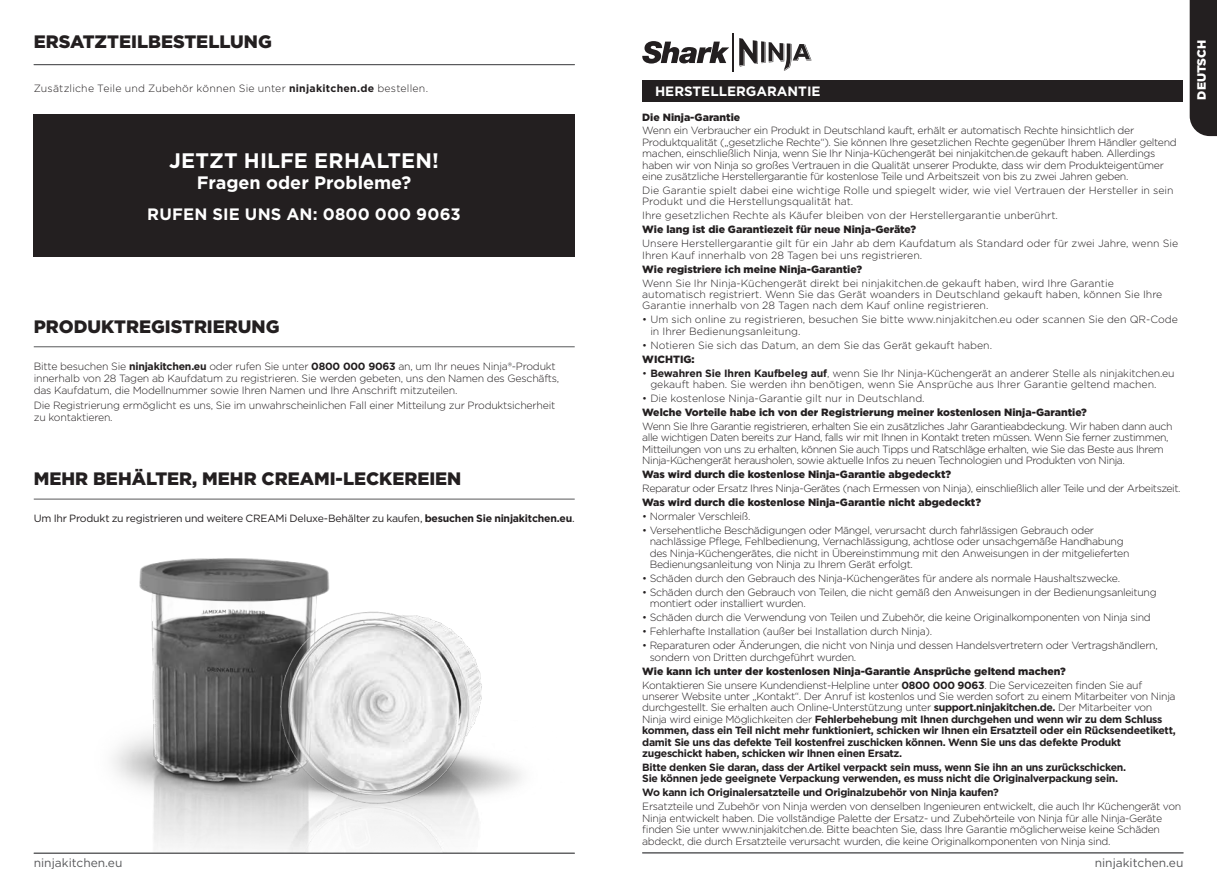
<style>
.page{position:relative;width:1217px;height:893px;background:#fff}
.page>*{position:absolute;margin:0;border:0;box-sizing:border-box;transform-origin:0 0}
.t1{font:700 21px "Gotham";letter-spacing:.005em;color:#fff}
.t2{font:900 18px "Gotham";color:#231f20}
.t3{font:700 18px "Gotham";color:#fff}
.t4{font:700 16.5px "Gotham";letter-spacing:.01em;color:#fff}
.t5{font:700 13.5px "Gotham";color:#fff}
.t6{font:12px "Gotham";color:#58595b}
.t7{font:900 12px "Gotham";color:#fff}
.t8{font:300 10.5px/11.4px "Gotham";letter-spacing:-.03em;color:#231f20}
.t9{font:300 10.5px/11.4px "Gotham";color:#231f20}
.t10{font:700 10.5px/11.4px "Gotham";letter-spacing:-.03em;color:#231f20}
.t11{font:900 10.5px "Gotham";color:#231f20}
.t12{font:10.5px "Gotham";letter-spacing:-.025em;color:#231f20}
.t13{font:300 10.5px "Gotham";letter-spacing:.02em;color:#231f20}
.s1{font-weight:700}
.s2{font-weight:900}
.s3{font-weight:300}
</style>
<div class="page">
<hr style="left:642px;top:852px;width:541px;height:1px;background:#58595b">
<hr style="left:34px;top:853px;width:540px;height:1px;background:#58595b">
<hr style="left:732px;top:34px;width:1px;height:38px;background:#231f20">
<svg style="left:739px;top:38px;width:72px;height:33px"></svg>
<svg style="left:642px;top:41px;width:87px;height:23px"></svg>
<div style="left:642px;top:80px;width:540px;height:21px;background:#231f20"></div>
<hr style="left:34px;top:64px;width:540px;height:1px;background:#58595b">
<div style="left:33px;top:115px;width:541px;height:142px;background:#231f20"></div>
<hr style="left:34px;top:346px;width:540px;height:1px;background:#58595b">
<img style="left:153px;top:817px;width:20px;height:31px">
<img style="left:113px;top:558px;width:217px;height:259px">
<img style="left:173px;top:594px;width:394px;height:259px">
<hr style="left:34px;top:499px;width:540px;height:1px;background:#58595b">
<div style="left:1189px;top:0;width:27px;height:136px;background:#231f20"></div>
<h2 class="t2" style="left:34px;top:29px;width:239px">ERSATZTEILBESTELLUNG</h2>
<p class="t13" style="left:34px;top:81px;width:396px">Zusätzliche Teile und Zubehör können Sie unter <span class="s1">ninjakitchen.de</span> bestellen.</p>
<h1 class="t1" style="left:169px;top:147px;width:271px">JETZT HILFE ERHALTEN!</h1>
<h2 class="t3" style="left:197px;top:171px;width:216px">Fragen oder Probleme?</h2>
<h3 class="t4" style="left:147px;top:204px;width:315px">RUFEN SIE UNS AN: 0800 000 9063</h3>
<h2 class="t2" style="left:34px;top:314px;width:247px">PRODUKTREGISTRIERUNG</h2>
<p class="t8" style="left:34px;top:360px;width:527px;line-height:12px">Bitte besuchen Sie <span class="s1">ninjakitchen.eu</span> oder rufen Sie unter <span class="s1">0800 000 9063</span> an, um Ihr neues Ninja®-Produkt innerhalb von 28 Tagen ab Kaufdatum zu registrieren. Sie werden gebeten, uns den Namen des Geschäfts, das Kaufdatum, die Modellnummer sowie Ihren Namen und Ihre Anschrift mitzuteilen.</p>
<p class="t8" style="left:34px;top:399px;width:523px;line-height:12px">Die Registrierung ermöglicht es uns, Sie im unwahrscheinlichen Fall einer Mitteilung zur Produktsicherheit zu kontaktieren.</p>
<h2 class="t2" style="left:34px;top:467px;width:429px">MEHR BEHÄLTER, MEHR CREAMI-LECKEREIEN</h2>
<p class="t12" style="left:34px;top:512px;width:542px">Um Ihr Produkt zu registrieren und weitere CREAMi Deluxe-Behälter zu kaufen, <span class="s1">besuchen Sie ninjakitchen.eu</span>.</p>
<p class="t5" style="left:655px;top:82px;width:167px">HERSTELLERGARANTIE</p>
<p class="t11" style="left:642px;top:110px;width:99px">Die Ninja-Garantie</p>
<p class="t8" style="left:642px;top:125px;width:536px">Wenn ein Verbraucher ein Produkt in Deutschland kauft, erhält er automatisch Rechte hinsichtlich der Produktqualität („gesetzliche Rechte“). Sie können Ihre gesetzlichen Rechte gegenüber Ihrem Händler geltend machen, einschließlich Ninja, wenn Sie Ihr Ninja-Küchengerät bei ninjakitchen.de gekauft haben. Allerdings haben wir von Ninja so großes Vertrauen in die Qualität unserer Produkte, dass wir dem Produkteigentümer eine zusätzliche Herstellergarantie für kostenlose Teile und Arbeitszeit von bis zu zwei Jahren geben.</p>
<p class="t9" style="left:642px;top:184px;width:532px">Die Garantie spielt dabei eine wichtige Rolle und spiegelt wider, wie viel Vertrauen der Hersteller in sein<br>Produkt und die Herstellungsqualität hat.</p>
<p class="t9" style="left:642px;top:210px;width:417px">Ihre gesetzlichen Rechte als Käufer bleiben von der Herstellergarantie unberührt.</p>
<p class="t11" style="left:642px;top:222px;width:275px">Wie lang ist die Garantiezeit für neue Ninja-Geräte?</p>
<p class="t9" style="left:642px;top:238px;width:537px">Unsere Herstellergarantie gilt für ein Jahr ab dem Kaufdatum als Standard oder für zwei Jahre, wenn Sie<br>Ihren Kauf innerhalb von 28 Tagen bei uns registrieren.</p>
<p class="t11" style="left:642px;top:262px;width:221px">Wie registriere ich meine Ninja-Garantie?</p>
<p class="t9" style="left:642px;top:277px;width:521px">Wenn Sie Ihr Ninja-Küchengerät direkt bei ninjakitchen.de gekauft haben, wird Ihre Garantie automatisch registriert. Wenn Sie das Gerät woanders in Deutschland gekauft haben, können Sie Ihre<br>Garantie innerhalb von 28 Tagen nach dem Kauf online registrieren.</p>
<p class="t9" style="left:650px;top:314px;width:529px;text-indent:-8px">• Um sich online zu registrieren, besuchen Sie bitte www.ninjakitchen.eu oder scannen Sie den QR-Code in Ihrer Bedienungsanleitung.</p>
<p class="t9" style="left:642px;top:339px;width:351px">• Notieren Sie sich das Datum, an dem Sie das Gerät gekauft haben.</p>
<p class="t11" style="left:642px;top:352px;width:54px">WICHTIG:</p>
<p class="t9" style="left:650px;top:367px;width:525px;text-indent:-8px">• <span class="s1">Bewahren Sie Ihren Kaufbeleg auf</span>, wenn Sie Ihr Ninja-Küchengerät an anderer Stelle als ninjakitchen.eu gekauft haben. Sie werden ihn benötigen, wenn Sie Ansprüche aus Ihrer Garantie geltend machen.</p>
<p class="t9" style="left:642px;top:392px;width:284px">• Die kostenlose Ninja-Garantie gilt nur in Deutschland.</p>
<p class="t11" style="left:642px;top:405px;width:446px">Welche Vorteile habe ich von der Registrierung meiner kostenlosen Ninja-Garantie?</p>
<p class="t8" style="left:642px;top:420px;width:531px">Wenn Sie Ihre Garantie registrieren, erhalten Sie ein zusätzliches Jahr Garantieabdeckung. Wir haben dann auch alle wichtigen Daten bereits zur Hand, falls wir mit Ihnen in Kontakt treten müssen. Wenn Sie ferner zustimmen, Mitteilungen von uns zu erhalten, können Sie auch Tipps und Ratschläge erhalten, wie Sie das Beste aus Ihrem Ninja-Küchengerät herausholen, sowie aktuelle Infos zu neuen Technologien und Produkten von Ninja.</p>
<p class="t11" style="left:642px;top:467px;width:310px">Was wird durch die kostenlose Ninja-Garantie abgedeckt?</p>
<p class="t8" style="left:642px;top:482px;width:540px">Reparatur oder Ersatz Ihres Ninja-Gerätes (nach Ermessen von Ninja), einschließlich aller Teile und der Arbeitszeit.</p>
<p class="t11" style="left:642px;top:495px;width:340px">Was wird durch die kostenlose Ninja-Garantie nicht abgedeckt?</p>
<p class="t8" style="left:642px;top:510px;width:110px">• Normaler Verschleiß.</p>
<p class="t8" style="left:649px;top:524px;width:481px;text-indent:-7px">• Versehentliche Beschädigungen oder Mängel, verursacht durch fahrlässigen Gebrauch oder nachlässige Pflege, Fehlbedienung, Vernachlässigung, achtlose oder unsachgemäße Handhabung des Ninja-Küchengerätes, die nicht in Übereinstimmung mit den Anweisungen in der mitgelieferten Bedienungsanleitung von Ninja zu Ihrem Gerät erfolgt.</p>
<p class="t8" style="left:642px;top:572px;width:479px">• Schäden durch den Gebrauch des Ninja-Küchengerätes für andere als normale Haushaltszwecke.</p>
<p class="t8" style="left:649px;top:586px;width:508px;text-indent:-7px">• Schäden durch den Gebrauch von Teilen, die nicht gemäß den Anweisungen in der Bedienungsanleitung montiert oder installiert wurden.</p>
<p class="t8" style="left:642px;top:612px;width:510px">• Schäden durch die Verwendung von Teilen und Zubehör, die keine Originalkomponenten von Ninja sind</p>
<p class="t8" style="left:642px;top:626px;width:291px">• Fehlerhafte Installation (außer bei Installation durch Ninja).</p>
<p class="t8" style="left:649px;top:640px;width:509px;text-indent:-7px">• Reparaturen oder Änderungen, die nicht von Ninja und dessen Handelsvertretern oder Vertragshändlern, sondern von Dritten durchgeführt wurden.</p>
<p class="t8" style="left:642px;top:664px;width:501px;line-height:14px"><span class="s2">Wie kann ich unter der kostenlosen Ninja-Garantie Ansprüche geltend machen?<br></span>Kontaktieren Sie unsere Kundendienst-Helpline unter <span class="s1">0800 000 9063</span>. Die Servicezeiten finden Sie auf</p>
<p class="t10" style="left:642px;top:691px;width:535px"><span class="s3">unserer Website unter „Kontakt“. Der Anruf ist kostenlos und Sie werden sofort zu einem Mitarbeiter von Ninja durchgestellt. Sie erhalten auch Online-Unterstützung unter</span> support.ninjakitchen.de. <span class="s3">Der Mitarbeiter von Ninja wird einige Möglichkeiten der</span> Fehlerbehebung mit Ihnen durchgehen und wenn wir zu dem Schluss kommen, dass ein Teil nicht mehr funktioniert, schicken wir Ihnen ein Ersatzteil oder ein Rücksendeetikett, damit Sie uns das defekte Teil kostenfrei zuschicken können. Wenn Sie uns das defekte Produkt zugeschickt haben, schicken wir Ihnen einen Ersatz.</p>
<p class="t10" style="left:642px;top:761px;width:485px">Bitte denken Sie daran, dass der Artikel verpackt sein muss, wenn Sie ihn an uns zurückschicken.<br>Sie können jede geeignete Verpackung verwenden, es muss nicht die Originalverpackung sein.</p>
<p class="t10" style="left:642px;top:787px;width:358px">Wo kann ich Originalersatzteile und Originalzubehör von Ninja kaufen?</p>
<p class="t8" style="left:642px;top:801px;width:540px">Ersatzteile und Zubehör von Ninja werden von denselben Ingenieuren entwickelt, die auch Ihr Küchengerät von Ninja entwickelt haben. Die vollständige Palette der Ersatz- und Zubehörteile von Ninja für alle Ninja-Geräte finden Sie unter www.ninjakitchen.de. Bitte beachten Sie, dass Ihre Garantie möglicherweise keine Schäden abdeckt, die durch Ersatzteile verursacht wurden, die keine Originalkomponenten von Ninja sind.</p>
<p class="t6" style="left:34px;top:855px;width:90px">ninjakitchen.eu</p>
<p class="t6" style="left:1094px;top:855px;width:90px">ninjakitchen.eu</p>
<p class="t7" style="left:1192px;top:100px;width:61px;rotate:-90deg">DEUTSCH</p>
</div>
